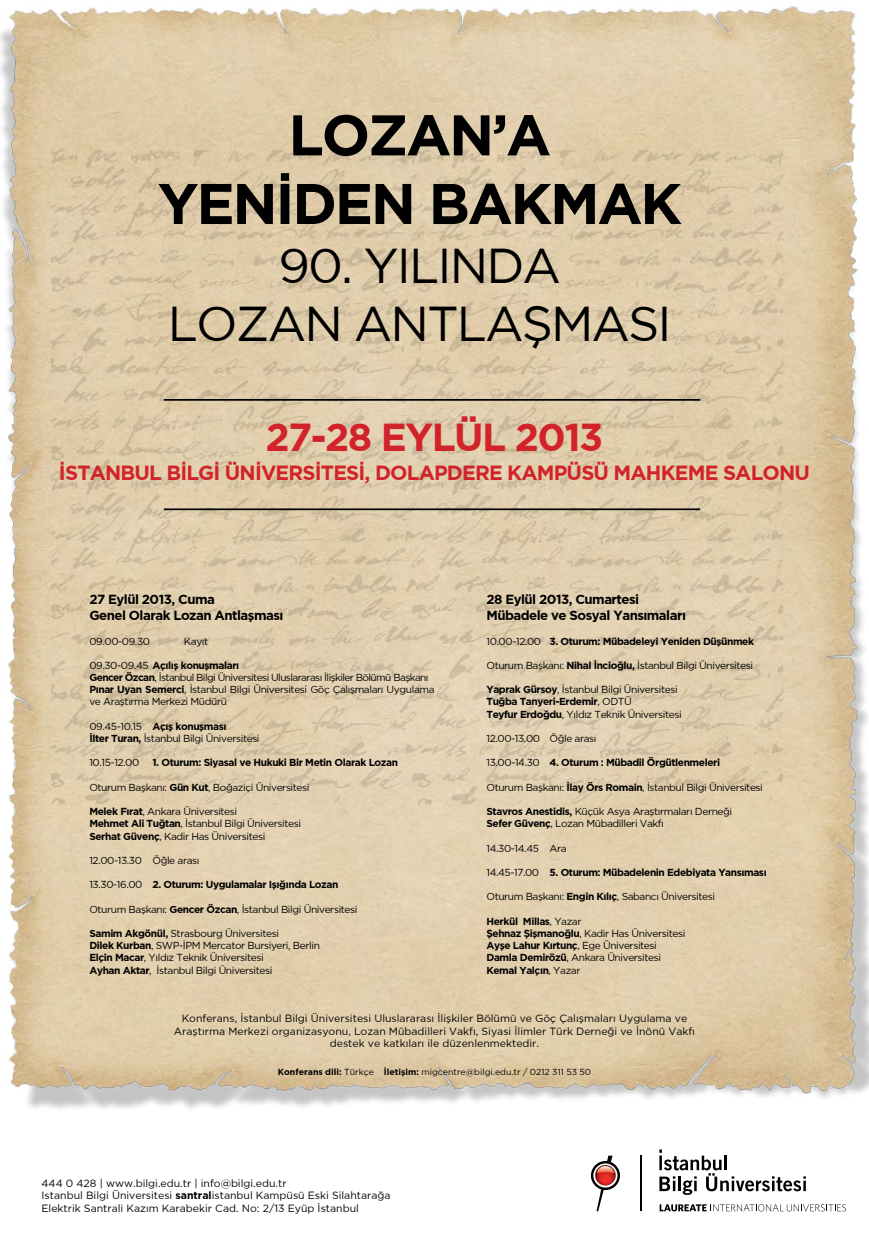
<style>
.page{position:relative;width:869px;height:1241px;background:#fff}
.page>*{position:absolute;margin:0;border:0;box-sizing:border-box;transform-origin:0 0}
.t1{font:700 57.14px/68.6px "Gotham TRUN";letter-spacing:-.04em;color:#000;text-align:center}
.t2{font:48.82px/58.6px "Gotham TRUN";letter-spacing:-.04em;color:#000;text-align:center}
.t3{font:700 38.94px "Gotham TRUN";letter-spacing:-.04em;color:#d2232a}
.t4{font:700 20.47px "Gotham TRUN";letter-spacing:-.04em;color:#d2232a}
.t5{font:700 13.21px/15.8px "Gotham TRUN";letter-spacing:-.04em;color:#000}
.t6{font:10.5px/12.6px "Gotham TRUN";color:#000}
.t7{font:10.15px/12.2px "Gotham TRUN";letter-spacing:-.04em;color:#000}
.t8{font:700 10.15px/12.2px "Gotham TRUN";letter-spacing:-.04em;color:#000}
.t9{font:8.75px "Gotham TRUN";color:#000}
.s1{font-weight:700}
.s2{font-weight:400}
</style>
<div class="page">
<img style="left:0;top:6px;width:868px;height:1103px">
<svg style="left:659px;top:1149px;width:146px;height:45px"></svg>
<svg style="left:659px;top:1204px;width:186px;height:6px"></svg>
<hr style="left:639px;top:1155px;width:2px;height:55px;background:#000">
<svg style="left:590px;top:1155px;width:29px;height:55px"></svg>
<hr style="left:164px;top:399px;width:535px;height:1px;background:#000">
<hr style="left:164px;top:508px;width:535px;height:2px;background:#000">
<h1 class="t1" style="left:158px;top:99px;width:525px">Lozan’a<br>Yenİden Bakmak</h1>
<h2 class="t2" style="left:168px;top:235px;width:505px">90. Yılında<br>Lozan Antlaşması</h2>
<h3 class="t3" style="left:265px;top:414px;width:339px">27-28 Eylül 2013</h3>
<h3 class="t4" style="left:59px;top:460px;width:752px">İstanbul Bİlgİ ÜnİversİTesİ, Dolapdere Kampüsü Mahkeme Salonu</h3>
<h3 class="t5" style="left:89px;top:591px;width:195px">27 Eylül 2013, Cuma<br>Genel Olarak Lozan Antlaşması</h3>
<p class="t7" style="left:89px;top:634px;width:62px">09.00-09.30</p>
<p class="t7" style="left:184px;top:634px;width:26px">Kayıt</p>
<p class="t7" style="left:89px;top:659px;width:346px">09.30-09.45 <span class="s1">Açılış konuşmaları<br>Gencer Özcan</span>, İstanbul Bilgi Üniversitesi Uluslararası İlişkiler Bölümü Başkanı <span class="s1">Pınar Uyan Semerci</span>, İstanbul Bilgi Üniversitesi Göç Çalışmaları Uygulama ve Araştırma Merkezi M üdürü</p>
<p class="t7" style="left:89px;top:720px;width:172px">09.45-10.15 <span class="s1">Açış konuşması<br>İlter Turan,</span> İstanbul Bilgi Üniversitesi</p>
<p class="t7" style="left:89px;top:756px;width:52px">10.15-12.00</p>
<p class="t8" style="left:152px;top:756px;width:247px">1. Oturum: Siyasal ve H ukuki Bir Metin Olarak Lozan</p>
<p class="t7" style="left:89px;top:780px;width:221px">Oturum Başkanı: <span class="s1">Gün Kut</span>, Boğaziçi Üniversitesi</p>
<p class="t7" style="left:89px;top:805px;width:213px"><span class="s1">Melek Fırat</span>, Ankara Üniversitesi<br><span class="s1">Mehmet Ali Tuğtan</span>, İstanbul Bilgi Üniversitesi<br><span class="s1">Serhat Güvenç</span>, Kadir Has Üniversitesi</p>
<p class="t7" style="left:89px;top:853px;width:112px">12.00-13.30 Öğle arası</p>
<p class="t8" style="left:89px;top:878px;width:250px"><span class="s2">13.30-16.00</span> 2. Oturum: Uygulamalar Işığında Lozan</p>
<p class="t7" style="left:89px;top:902px;width:269px">Oturum Başkanı: <span class="s1">Gencer Özcan</span>, İstanbul Bilgi Üniversitesi</p>
<p class="t7" style="left:89px;top:927px;width:232px"><span class="s1">Samim Akgönül,</span> Strasbourg Üniversitesi<br><span class="s1">Dilek Kurban</span>, SWP-İPM Mercator Bursiyeri, Berlin <span class="s1">Elçin Macar</span>, Yıldız Teknik Üniversitesi<br><span class="s1">Ayhan Aktar</span>, İstanbul Bilgi Üniversitesi</p>
<h3 class="t5" style="left:486px;top:591px;width:201px">28 Eylül 2013, Cumartesi<br>M übadele ve Sosyal Yansımaları</h3>
<p class="t8" style="left:486px;top:634px;width:269px"><span class="s2">10.00-12.00</span> 3. Oturum: Mübadeleyi Yeniden Düşünmek</p>
<p class="t7" style="left:486px;top:659px;width:268px">Oturum Başkanı: <span class="s1">Nihal İncioğlu,</span> İstanbul Bilgi Üniversitesi</p>
<p class="t7" style="left:486px;top:683px;width:196px"><span class="s1">Yaprak Gürsoy</span>, İstanbul Bilgi Üniversitesi<br><span class="s1">Tuğba Tanyeri-Erdemir</span>, ODTÜ<br><span class="s1">Teyfur Erdoğdu</span>, Yıldız Teknik Üniversitesi</p>
<p class="t7" style="left:486px;top:732px;width:112px">12.00-13.00 Öğle arası</p>
<p class="t8" style="left:486px;top:756px;width:235px"><span class="s2">13.00-14.30</span> 4. Oturum : Mübadil Örgütlenmeleri</p>
<p class="t7" style="left:486px;top:780px;width:278px">Oturum Başkanı: <span class="s1">İlay Örs Romain</span>, İstanbul Bilgi Üniversitesi</p>
<p class="t7" style="left:486px;top:805px;width:247px"><span class="s1">Stavros Anestidis,</span> Küçük Asya Araştırmaları Derneği<br><span class="s1">Sefer Güvenç</span>, Lozan M übadilleri Vakfı</p>
<p class="t7" style="left:486px;top:841px;width:82px">14.30-14.45 Ara</p>
<p class="t8" style="left:486px;top:866px;width:281px"><span class="s2">14.45-17.00</span> 5. Oturum: M übadelenin Edebiyata Yansıması</p>
<p class="t7" style="left:486px;top:890px;width:230px">Oturum Başkanı: <span class="s1">Engin Kılıç</span>, Sabancı Üniversitesi</p>
<p class="t8" style="left:486px;top:914px;width:200px">Herkül M illas<span class="s2">, Yazar<br></span>Şehnaz Şişmanoğlu<span class="s2">, Kadir Has Üniversitesi<br></span>Ayşe Lahur Kırtunç<span class="s2">, Ege Üniversitesi<br></span>Damla Demirözü<span class="s2">, Ankara Üniversitesi<br></span>Kemal Yalçın<span class="s2">, Yazar</span></p>
<p class="t6" style="left:174px;top:1011px;width:522px;text-align:center">Konferans, İstanbul Bilgi Üniversitesi Uluslararası İlişkiler Bölümü ve Göç Çalışmaları Uygulama ve<br>Araştırma Merkezi organizasyonu, Lozan M übadilleri Vakfı, Siyasi İlimler Türk Derneği ve İnönü Vakfı destek ve katkıları ile düzenlenmektedir.</p>
<p class="t9" style="left:278px;top:1066px;width:315px"><span class="s1">Konferans dili:</span> Türkçe <span class="s1">İletişim:</span> migcentre@bilgi.edu.tr / 0212 311 53 50</p>
<p class="t6" style="left:42px;top:1176px;width:350px">444 0 428 | www.bilgi.edu.tr | info@bilgi.edu.tr<br>Istanbul Bilgi Üniversitesi <span class="s1">santral</span>istanbul Kampüsü Eski Silahtarağa<br>Elektrik Santrali Kazım Karabekir Cad. No: 2/13 Eyüp İstanbul</p>
</div>
